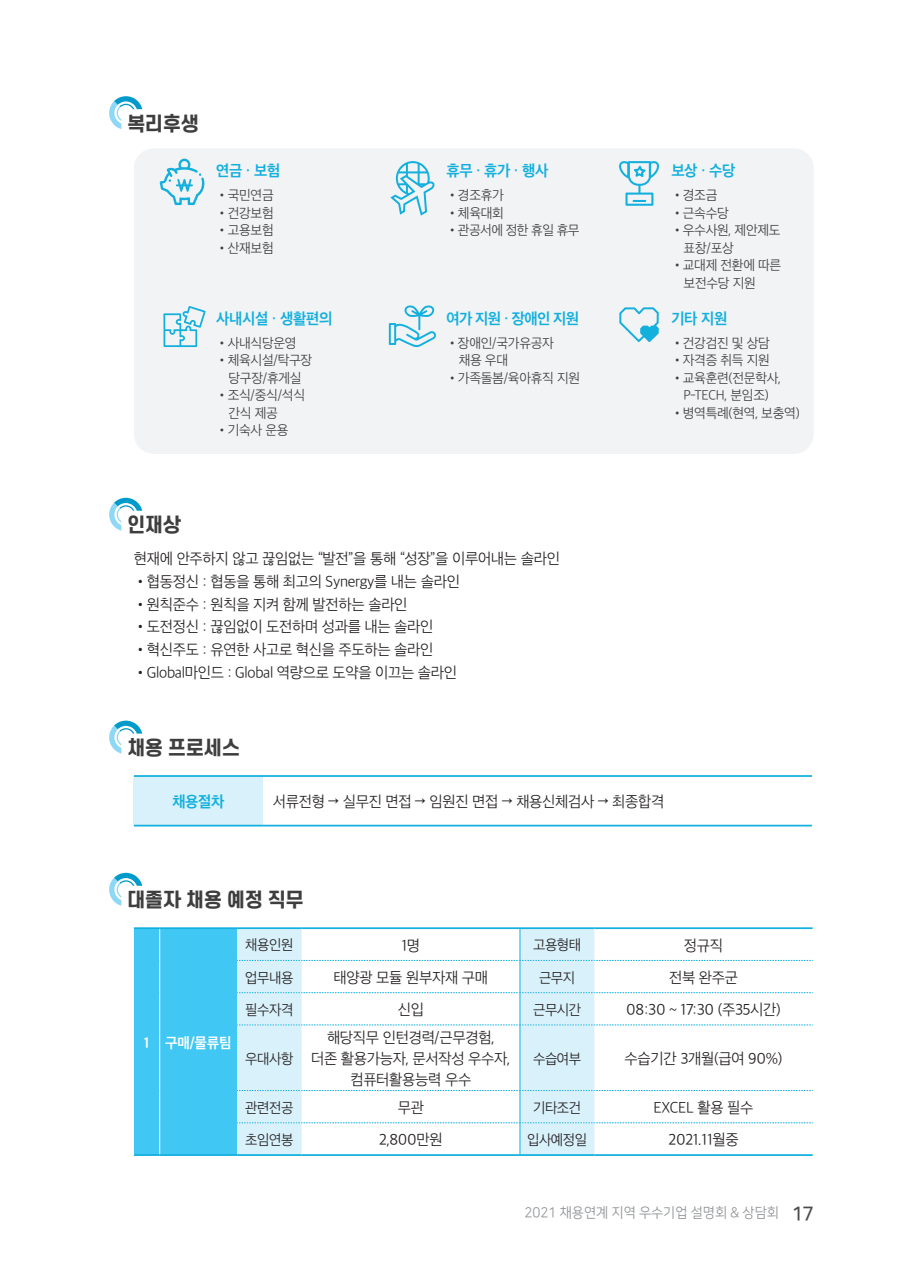
<style>
.page{position:relative;width:903px;height:1275px;background:#fff}
.page>*{position:absolute;margin:0;border:0;box-sizing:border-box;transform-origin:0 0}
.t1{font:800 19.25px "S Core Dream 7";letter-spacing:-.03em;color:#3e3e3f}
.t2{font:14.88px/21px "SD Gothic Neoa c Lt";letter-spacing:-.02em;color:#231f20;text-align:center}
.t3{font:14.88px "SD Gothic Neoa g Bd";letter-spacing:-.02em;color:#13b0de}
.t4{font:14px "SD Gothic Neoa c Lt";letter-spacing:-.03em;color:#231f20;scale:.96 1}
.t5{font:14px "Nanum Square R";color:#939598;scale:.95 1}
.t6{font:14px "SD Gothic Neoa g Bd";color:#fff}
.t7{font:13.12px/17.5px "SD Gothic Neoa c Lt";letter-spacing:-.02em;color:#3e3e3f}
.t8{font:13.12px "SD Gothic Neoa c Lt";letter-spacing:-.04em;color:#3e3e3f}
.s1{font-family:"Nanum Square B";font-size:19.25px;color:#4b4c4d}
</style>
<div class="page">
<svg style="left:109px;top:498px;width:33px;height:33px"></svg>
<div style="left:134px;top:776px;width:129px;height:50px;background:#d9f1fb"></div>
<hr style="left:134px;top:775px;width:129px;height:2px;background:#13b0de">
<hr style="left:263px;top:775px;width:549px;height:2px;background:#13b0de">
<hr style="left:134px;top:825px;width:129px;height:1px;background:#13b0de">
<hr style="left:263px;top:825px;width:549px;height:1px;background:#13b0de">
<svg style="left:109px;top:721px;width:33px;height:32px"></svg>
<hr style="left:134px;top:927px;width:26px;height:2px;background:#13b0de">
<hr style="left:160px;top:927px;width:77px;height:2px;background:#13b0de">
<hr style="left:237px;top:927px;width:65px;height:2px;background:#13b0de">
<hr style="left:302px;top:927px;width:218px;height:2px;background:#13b0de">
<hr style="left:520px;top:927px;width:74px;height:2px;background:#13b0de">
<hr style="left:594px;top:927px;width:219px;height:2px;background:#13b0de">
<svg style="left:134px;top:928px;width:679px;height:226px"></svg>
<hr style="left:134px;top:1154px;width:26px;height:2px;background:#13b0de">
<hr style="left:160px;top:1154px;width:77px;height:2px;background:#13b0de">
<hr style="left:237px;top:1154px;width:65px;height:2px;background:#13b0de">
<hr style="left:302px;top:1154px;width:218px;height:2px;background:#13b0de">
<hr style="left:520px;top:1154px;width:74px;height:2px;background:#13b0de">
<hr style="left:594px;top:1154px;width:219px;height:2px;background:#13b0de">
<hr style="left:520px;top:929px;width:1px;height:31px;background:#13b0de">
<hr style="left:520px;top:960px;width:1px;height:33px;background:#13b0de">
<hr style="left:520px;top:993px;width:1px;height:32px;background:#13b0de">
<hr style="left:520px;top:1025px;width:1px;height:65px;background:#13b0de">
<hr style="left:520px;top:1090px;width:1px;height:33px;background:#13b0de">
<hr style="left:520px;top:1123px;width:1px;height:31px;background:#13b0de">
<svg style="left:109px;top:873px;width:33px;height:33px"></svg>
<div style="left:134px;top:148px;width:680px;height:306px;background:#f2f3f4;border-radius:20px"></div>
<svg style="left:109px;top:96px;width:33px;height:33px"></svg>
<svg style="left:160px;top:159px;width:44px;height:46px"></svg>
<svg style="left:390px;top:161px;width:45px;height:55px"></svg>
<svg style="left:619px;top:161px;width:41px;height:45px"></svg>
<svg style="left:163px;top:306px;width:43px;height:41px"></svg>
<svg style="left:389px;top:305px;width:47px;height:42px"></svg>
<svg style="left:619px;top:307px;width:40px;height:35px"></svg>
<p class="t1" style="left:127px;top:109px;width:74px">복리후생</p>
<p class="t3" style="left:216px;top:163px;width:66px">연금 · 보험</p>
<p class="t7" style="left:216px;top:186px;width:59px">•국민연금</p>
<p class="t7" style="left:216px;top:204px;width:59px">•건강보험</p>
<p class="t7" style="left:216px;top:221px;width:59px">•고용보험</p>
<p class="t7" style="left:216px;top:239px;width:59px">•산재보험</p>
<p class="t3" style="left:216px;top:311px;width:118px">사내시설 · 생활편의</p>
<p class="t7" style="left:216px;top:334px;width:82px">•사내식당운영</p>
<p class="t7" style="left:216px;top:351px;width:98px;text-align:center">•체육시설/탁구장 당구장/휴게실</p>
<p class="t7" style="left:228px;top:386px;width:78px;text-indent:-12px">•조식/중식/석식 간식 제공</p>
<p class="t7" style="left:216px;top:421px;width:74px">•기숙사 운용</p>
<p class="t3" style="left:446px;top:163px;width:103px">휴무 · 휴가 · 행사</p>
<p class="t7" style="left:446px;top:186px;width:59px">•경조휴가</p>
<p class="t7" style="left:446px;top:204px;width:59px">•체육대회</p>
<p class="t8" style="left:446px;top:224px;width:135px">•관공서에 정한 휴일 휴무</p>
<p class="t3" style="left:446px;top:311px;width:134px">여가 지원 · 장애인 지원</p>
<p class="t7" style="left:459px;top:334px;width:97px;text-indent:-12px">•장애인/국가유공자 채용 우대</p>
<p class="t7" style="left:446px;top:369px;width:135px">•가족돌봄/육아휴직 지원</p>
<p class="t3" style="left:671px;top:163px;width:66px">보상 · 수당</p>
<p class="t7" style="left:671px;top:186px;width:48px">•경조금</p>
<p class="t7" style="left:671px;top:204px;width:59px">•근속수당</p>
<p class="t7" style="left:683px;top:221px;width:99px;text-indent:-12px">•우수사원, 제안제도 표창/포상</p>
<p class="t7" style="left:683px;top:256px;width:99px;text-indent:-12px">•교대제 전환에 따른 보전수당 지원</p>
<p class="t3" style="left:671px;top:311px;width:57px">기타 지원</p>
<p class="t7" style="left:671px;top:334px;width:100px">•건강검진 및 상담</p>
<p class="t7" style="left:671px;top:351px;width:100px">•자격증 취득 지원</p>
<p class="t7" style="left:671px;top:369px;width:111px;text-align:center">•교육훈련(전문학사,<br>P-TECH, 분임조)</p>
<p class="t7" style="left:671px;top:404px;width:130px">•병역특례(현역, 보충역)</p>
<p class="t1" style="left:127px;top:511px;width:56px">인재상</p>
<p class="t2" style="left:134px;top:548px;width:427px">현재에 안주하지 않고 끊임없는 “발전”을 통해 “성장”을 이루어내는 솔라인</p>
<p class="t2" style="left:134px;top:571px;width:327px">•협동정신 : 협동을 통해 최고의 Synergy를 내는 솔라인</p>
<p class="t2" style="left:134px;top:593px;width:275px">•원칙준수 : 원칙을 지켜 함께 발전하는 솔라인</p>
<p class="t2" style="left:134px;top:616px;width:301px">•도전정신 : 끊임없이 도전하며 성과를 내는 솔라인</p>
<p class="t2" style="left:134px;top:639px;width:301px">•혁신주도 : 유연한 사고로 혁신을 주도하는 솔라인</p>
<p class="t2" style="left:134px;top:662px;width:325px">•Global마인드 : Global 역량으로 도약을 이끄는 솔라인</p>
<p class="t1" style="left:127px;top:734px;width:115px">채용 프로세스</p>
<p class="t3" style="left:172px;top:794px;width:54px">채용절차</p>
<p class="t2" style="left:273px;top:791px;width:393px">서류전형 → 실무진 면접 → 임원진 면접 → 채용신체검사 → 최종합격</p>
<p class="t1" style="left:127px;top:886px;width:178px">대졸자 채용 예정 직무</p>
<p class="t6" style="left:144px;top:1035px;width:89px">1 구매/물류팀</p>
<p class="t4" style="left:245px;top:938px;width:52px">채용인원</p>
<p class="t2" style="left:401px;top:935px;width:20px">1명</p>
<p class="t4" style="left:533px;top:938px;width:52px">고용형태</p>
<p class="t2" style="left:684px;top:935px;width:41px">정규직</p>
<p class="t4" style="left:245px;top:970px;width:52px">업무내용</p>
<p class="t2" style="left:334px;top:967px;width:156px">태양광 모듈 원부자재 구매</p>
<p class="t4" style="left:539px;top:970px;width:39px">근무지</p>
<p class="t2" style="left:669px;top:967px;width:70px">전북 완주군</p>
<p class="t4" style="left:245px;top:1003px;width:52px">필수자격</p>
<p class="t2" style="left:398px;top:999px;width:28px">신입</p>
<p class="t4" style="left:533px;top:1003px;width:52px">근무시간</p>
<p class="t2" style="left:626px;top:999px;width:156px">08:30 ~ 17:30 (주35시간)</p>
<p class="t4" style="left:245px;top:1051px;width:52px">우대사항</p>
<p class="t2" style="left:311px;top:1027px;width:201px">해당직무 인턴경력/근무경험,<br>더존 활용가능자, 문서작성 우수자, 컴퓨터활용능력 우수</p>
<p class="t4" style="left:533px;top:1051px;width:52px">수습여부</p>
<p class="t2" style="left:625px;top:1048px;width:159px">수습기간 3개월(급여 90%)</p>
<p class="t4" style="left:245px;top:1100px;width:52px">관련전공</p>
<p class="t2" style="left:398px;top:1097px;width:28px">무관</p>
<p class="t4" style="left:533px;top:1100px;width:52px">기타조건</p>
<p class="t2" style="left:653px;top:1097px;width:101px">EXCEL 활용 필수</p>
<p class="t4" style="left:245px;top:1133px;width:52px">초임연봉</p>
<p class="t2" style="left:379px;top:1129px;width:65px">2,800만원</p>
<p class="t4" style="left:527px;top:1133px;width:64px">입사예정일</p>
<p class="t2" style="left:668px;top:1129px;width:72px">2021.11월중</p>
<p class="t5" style="left:524px;top:1206px;width:306px">2021 채용연계 지역 우수기업 설명회 &amp; 상담회 <span class="s1">17</span></p>
</div>
